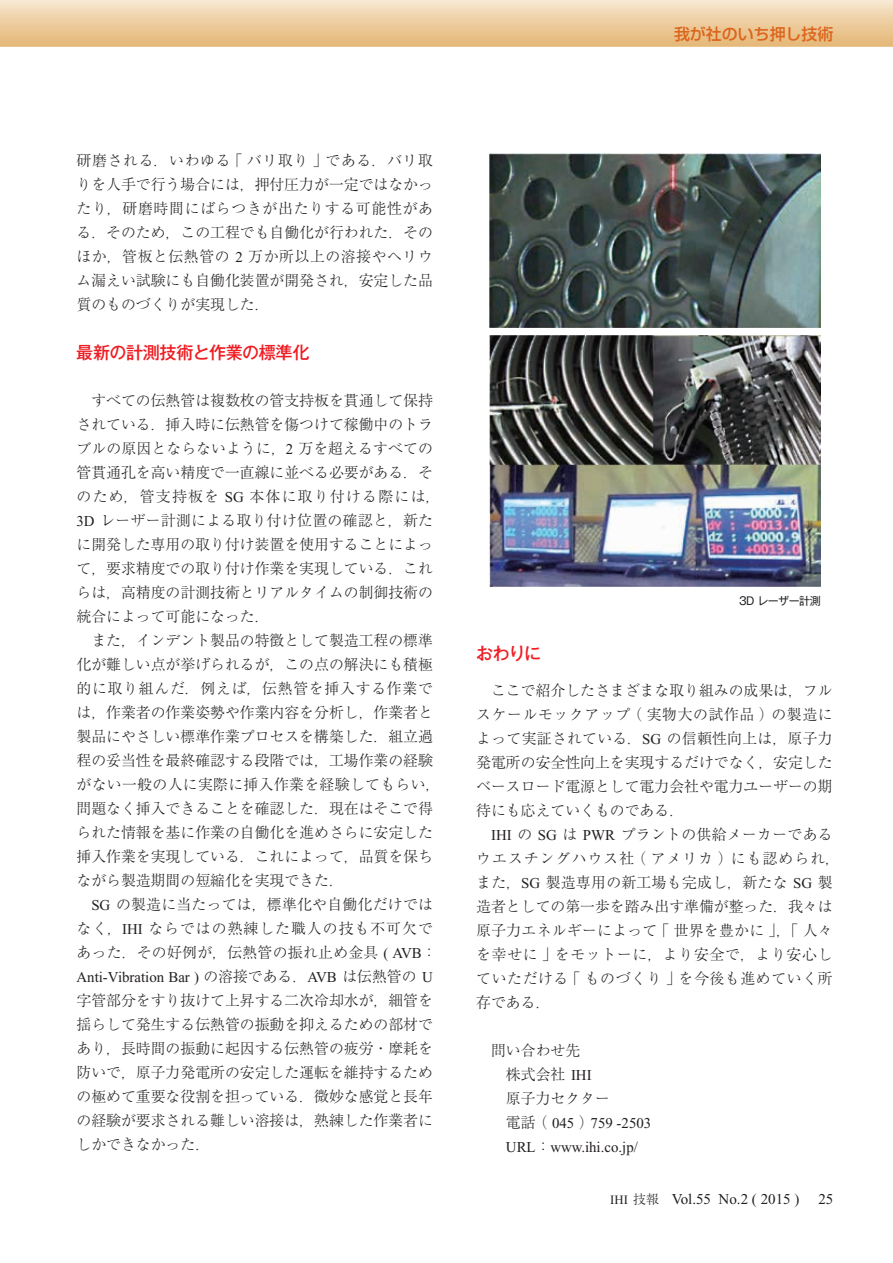
<style>
.page{position:relative;width:893px;height:1263px;background:#fff}
.page>*{position:absolute;margin:0;border:0;box-sizing:border-box;transform-origin:0 0}
.t1{font:500 17.25px "Gothic MB101 Pro";letter-spacing:-.025em;color:#ee1d23}
.t2{font:500 15.9px "Shin Go Pro";color:#dc641c}
.t3{font:300 15px/24px "Ryumin Pro";color:#231f20;text-align:justify}
.t4{font:300 15px/24px "Ryumin Pro";letter-spacing:.02em;color:#231f20}
.t5{font:15px/24px "Times New Roman";color:#231f20}
.t6{font:10.95px "Gothic MB101 Pro";letter-spacing:-.05em;color:#231f20}
.s1{font-family:"Times New Roman";font-weight:400}
.s2{font-family:"Ryumin Pro";font-weight:300}
.s3{font-size:12.75px}
.s4{font-family:"Ryumin Pro";font-weight:300;font-size:12.75px}
</style>
<div class="page">
<svg style="left:0;top:0;width:893px;height:47px;background:#edcea1"></svg>
<svg style="left:489px;top:327px;width:332px;height:9px"></svg>
<img style="left:489px;top:153px;width:332px;height:174px">
<img style="left:489px;top:336px;width:332px;height:251px">
<p class="t2" style="left:674px;top:21px;width:161px">我が社のいち押し技術</p>
<p class="t3" style="left:77px;top:147px;width:358px">研磨される．いわゆる「バリ取り」である．バリ取りを人手で行う場合には，押付圧力が一定ではなかったり，研磨時間にばらつきが出たりする可能性がある．そのため，この工程でも自働化が行われた．そのほか，管板と伝熱管の <span class="s1">2</span> 万か所以上の溶接やヘリウム漏えい試験にも自働化装置が開発され，安定した品質のものづくりが実現した．</p>
<p class="t1" style="left:76px;top:338px;width:235px">最新の計測技術と作業の標準化</p>
<p class="t3" style="left:77px;top:387px;width:365px;text-align:left;text-indent:15px">すべての伝熱管は複数枚の管支持板を貫通して保持されている．挿入時に伝熱管を傷つけて稼働中のトラブルの原因とならないように，<span class="s1">2</span> 万を超えるすべての管貫通孔を高い精度で一直線に並べる必要がある．そのため，管支持板を <span class="s1">SG</span> 本体に取り付ける際には，<br><span class="s1">3D</span> レーザー計測による取り付け位置の確認と，新たに開発した専用の取り付け装置を使用することによって，要求精度での取り付け作業を実現している．これらは，高精度の計測技術とリアルタイムの制御技術の統合によって可能になった．</p>
<p class="t3" style="left:77px;top:627px;width:365px;text-align:left;text-indent:15px">また，インデント製品の特徴として製造工程の標準化が難しい点が挙げられるが，この点の解決にも積極的に取り組んだ．例えば，伝熱管を挿入する作業では，作業者の作業姿勢や作業内容を分析し，作業者と製品にやさしい標準作業プロセスを構築した．組立過程の妥当性を最終確認する段階では，工場作業の経験がない一般の人に実際に挿入作業を経験してもらい，問題なく挿入できることを確認した．現在はそこで得られた情報を基に作業の自働化を進めさらに安定した挿入作業を実現している．これによって，品質を保ちながら製造期間の短縮化を実現できた．</p>
<p class="t4" style="left:77px;top:891px;width:362px;text-indent:15px"><span class="s1">SG</span> の製造に当たっては，標準化や自働化だけではなく，<span class="s1">IHI</span> ならではの熟練した職人の技も不可欠であった．その好例が，伝熱管の振れ止め金具 <span class="s1">( AVB</span>：</p>
<p class="t5" style="left:77px;top:965px;width:358px">Anti-Vibration Bar ) <span class="s2">の溶接である．</span>AVB <span class="s2">は伝熱管の</span> U</p>
<p class="t3" style="left:77px;top:987px;width:358px">字管部分をすり抜けて上昇する二次冷却水が，細管を揺らして発生する伝熱管の振動を抑えるための部材であり，長時間の振動に起因する伝熱管の疲労・摩耗を防いで，原子力発電所の安定した運転を維持するための極めて重要な役割を担っている．微妙な感覚と長年の経験が要求される難しい溶接は，熟練した作業者にしかできなかった．</p>
<p class="t6" style="left:739px;top:592px;width:83px">3D レーザー計測</p>
<p class="t1" style="left:476px;top:639px;width:67px">おわりに</p>
<p class="t3" style="left:476px;top:677px;width:358px;text-indent:15px">ここで紹介したさまざまな取り組みの成果は，フルスケールモックアップ（実物大の試作品）の製造によって実証されている．<span class="s1">SG</span> の信頼性向上は，原子力発電所の安全性向上を実現するだけでなく，安定したベースロード電源として電力会社や電力ユーザーの期待にも応えていくものである．</p>
<p class="t4" style="left:476px;top:821px;width:365px;text-indent:15px"><span class="s1">IHI</span> の <span class="s1">SG</span> は <span class="s1">PWR</span> プラントの供給メーカーであるウエスチングハウス社（アメリカ）にも認められ，また，<span class="s1">SG</span> 製造専用の新工場も完成し，新たな <span class="s1">SG</span> 製造者としての第一歩を踏み出す準備が整った．我々は原子力エネルギーによって「世界を豊かに」，「人々を幸せに」をモットーに，より安全で，より安心していただける「ものづくり」を今後も進めていく所存である．</p>
<p class="t3" style="left:506px;top:1037px;width:105px;text-align:left;text-indent:-15px">問い合わせ先<br>株式会社 <span class="s1">IHI</span>原子力セクター</p>
<p class="t5" style="left:506px;top:1110px;width:147px"><span class="s2">電話（</span> 045 <span class="s2">）</span>759 -2503<br>URL<span class="s2">：</span>www.ihi.co.jp/</p>
<p class="t5" style="left:610px;top:1187px;width:191px"><span class="s3">IHI</span> <span class="s4">技報　</span>Vol.55 No.2 ( 2015 )</p>
<p class="t5" style="left:818px;top:1187px;width:16px">25</p>
</div>
